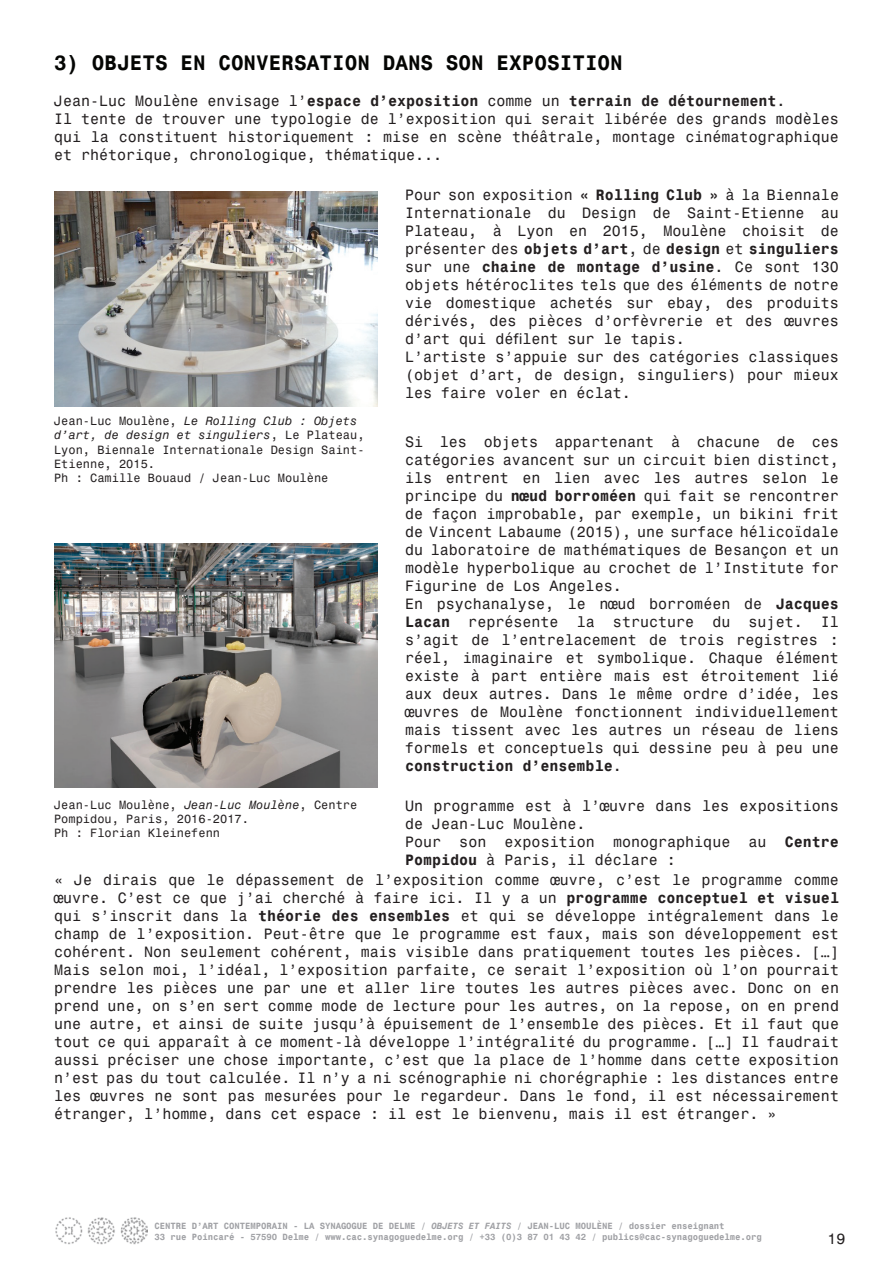
<style>
.page{position:relative;width:893px;height:1263px;background:#fff}
.page>*{position:absolute;margin:0;border:0;box-sizing:border-box;transform-origin:0 0}
.t1{font:700 21px "Monospace 821 BT";color:#040503}
.t2{font:15px/18px "Monospace 821 BT";color:#231f20}
.t3{font:12px/14.4px "Monospace 821 BT";color:#231f20}
.t4{font:700 9px/10.8px "Monospace 821 BT";letter-spacing:-.01em;color:#a0a1a5}
.s1{font-weight:700}
.s2{font-style:italic}
</style>
<div class="page">
<img style="left:56px;top:1217px;width:92px;height:28px">
<img style="left:54px;top:191px;width:323px;height:216px">
<img style="left:54px;top:544px;width:323px;height:243px">
<h1 class="t1" style="left:54px;top:50px;width:570px">3) OBJETS EN CONVERSATION DANS SON EXPOSITION</h1>
<p class="t2" style="left:54px;top:91px;width:786px">Jean-Luc Moulène envisage l’<span class="s1">espace d’exposition</span> comme un <span class="s1">terrain de détournement</span>.<br>Il tente de trouver une typologie de l’exposition qui serait libérée des grands modèles qui la constituent historiquement : mise en scène théâtrale, montage cinématographique et rhétorique, chronologique, thématique...</p>
<p class="t3" style="left:54px;top:413px;width:312px">Jean-Luc Moulène, <span class="s2">Le Rolling Club : Objets d’art, de design et singuliers</span>, Le Plateau, Lyon, Biennale Internationale Design Saint-Etienne, 2015.<br>Ph : Camille Bouaud / Jean-Luc Moulène</p>
<p class="t2" style="left:405px;top:186px;width:435px">Pour son exposition <span class="s1">« Rolling Club »</span> à la Biennale Internationale du Design de Saint-Etienne au Plateau, à Lyon en 2015, Moulène choisit de présenter des <span class="s1">objets d’art</span>, de <span class="s1">design</span> et <span class="s1">singuliers </span>sur une <span class="s1">chaine de montage d’usine</span>. Ce sont 130 objets hétéroclites tels que des éléments de notre vie domestique achetés sur ebay, des produits dérivés, des pièces d’orfèvrerie et des œuvres d’art qui défilent sur le tapis.<br>L’artiste s’appuie sur des catégories classiques (objet d’art, de design, singuliers) pour mieux les faire voler en éclat.</p>
<p class="t2" style="left:405px;top:432px;width:435px">Si les objets appartenant à chacune de ces catégories avancent sur un circuit bien distinct, ils entrent en lien avec les autres selon le principe du <span class="s1">nœud borroméen</span> qui fait se rencontrer de façon improbable, par exemple, un bikini frit de Vincent Labaume (2015), une surface hélicoïdale du laboratoire de mathématiques de Besançon et un modèle hyperbolique au crochet de l’Institute for Figurine de Los Angeles.<br>En psychanalyse, le nœud borroméen de <span class="s1">Jacques Lacan</span> représente la structure du sujet. Il s’agit de l’entrelacement de trois registres : réel, imaginaire et symbolique. Chaque élément existe à part entière mais est étroitement lié aux deux autres. Dans le même ordre d’idée, les œuvres de Moulène fonctionnent individuellement mais tissent avec les autres un réseau de liens formels et conceptuels qui dessine peu à peu une <span class="s1">construction d’ensemble</span>.</p>
<p class="t3" style="left:54px;top:797px;width:305px">Jean-Luc Moulène, <span class="s2">Jean-Luc Moulène</span>, Centre<br>Pompidou, Paris, 2016-2017.<br>Ph : Florian Kleinefenn</p>
<p class="t2" style="left:405px;top:796px;width:435px">Un programme est à l’œuvre dans les expositions de Jean-Luc Moulène.<br>Pour son exposition monographique au <span class="s1">Centre Pompidou</span> à Paris, il déclare :</p>
<p class="t2" style="left:54px;top:870px;width:786px;text-align:justify">« Je dirais que le dépassement de l’exposition comme œuvre, c’est le programme comme œuvre. C’est ce que j’ai cherché à faire ici. Il y a un <span class="s1">programme conceptuel et visuel </span>qui s’inscrit dans la <span class="s1">théorie des ensembles</span> et qui se développe intégralement dans le champ de l’exposition. Peut-être que le programme est faux, mais son développement est cohérent. Non seulement cohérent, mais visible dans pratiquement toutes les pièces. […] Mais selon moi, l’idéal, l’exposition parfaite, ce serait l’exposition où l’on pourrait prendre les pièces une par une et aller lire toutes les autres pièces avec. Donc on en prend une, on s’en sert comme mode de lecture pour les autres, on la repose, on en prend une autre, et ainsi de suite jusqu’à épuisement de l’ensemble des pièces. Et il faut que tout ce qui apparaît à ce moment-là développe l’intégralité du programme. […] Il faudrait aussi préciser une chose importante, c’est que la place de l’homme dans cette exposition n’est pas du tout calculée. Il n’y a ni scénographie ni chorégraphie : les distances entre les œuvres ne sont pas mesurées pour le regardeur. Dans le fond, il est nécessairement étranger, l’homme, dans cet espace : il est le bienvenu, mais il est étranger. »</p>
<p class="t4" style="left:154px;top:1220px;width:609px">CENTRE D’ART CONTEMPORAIN - LA SYNAGOGUE DE DELME / <span class="s2">OBJETS ET FAITS</span> / JEAN-LUC MOULÈNE / dossier enseignant<br>33 rue Poincaré - 57590 Delme / www.cac.synagoguedelme.org / +33 (0)3 87 01 43 42 / publics@cac-synagoguedelme.org</p>
<p class="t2" style="left:828px;top:1229px;width:20px">19</p>
</div>
